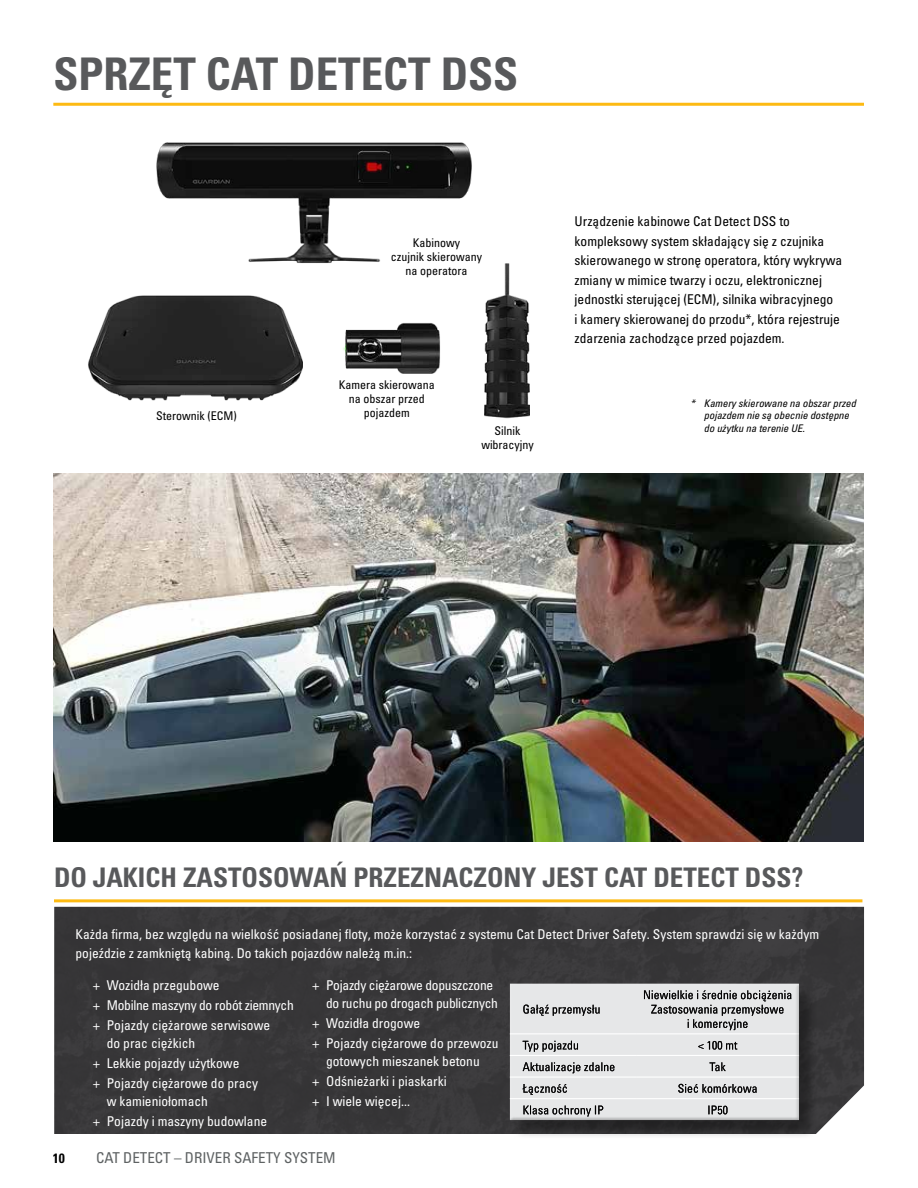
<style>
.page{position:relative;width:918px;height:1188px;background:#fff}
.page>*{position:absolute;margin:0;border:0;box-sizing:border-box;transform-origin:0 0}
.t1{font:45px "Univers LTCYR 67 Bold Cond";color:#58595b}
.t2{font:27px "Univers LTCYR 67 Bold Cond";color:#58595b}
.t3{font:condensed 15px "Univers LTCYR 57";color:#5e6263}
.t4{font:condensed 13.5px/20.1px "Univers LTCYR 57";color:#fff}
.t5{font:condensed 13.5px/19.5px "Univers LTCYR 57";color:#000}
.t6{font:condensed 13.5px/18px "Univers LTCYR 57";letter-spacing:-.02em;color:#fff}
.t7{font:13.5px "Univers LTCYR 67 Bold Cond";color:#000}
.t8{font:condensed 12px/14.4px "Univers LTCYR 57";color:#000;text-align:center}
.t9{font:10.5px/12.6px "Univers LTCYR 57 Condensed Obl";color:#000}
</style>
<div class="page">
<img style="left:88px;top:142px;width:442px;height:277px">
<hr style="left:53px;top:103px;width:811px;height:3px;background:#fdba12">
<div style="left:54px;top:907px;width:810px;height:227px;background:#383739"></div>
<hr style="left:54px;top:899px;width:808px;height:3px;background:#fdba12">
<img style="left:54px;top:473px;width:810px;height:368px">
<div style="left:512px;top:986px;width:306px;height:153px;background:#000;opacity:.35"></div>
<div style="left:507px;top:982px;width:296px;height:142px;background:#000;opacity:.5"></div>
<h1 class="t1" style="left:53px;top:46px;width:466px">SPRZĘT CAT DETECT DSS</h1>
<p class="t8" style="left:156px;top:408px;width:82px">Sterownik (ECM)</p>
<p class="t8" style="left:391px;top:235px;width:93px">Kabinowy<br>czujnik skierowany na operatora</p>
<p class="t8" style="left:339px;top:377px;width:97px">Kamera skierowana na obszar przed pojazdem</p>
<p class="t8" style="left:481px;top:423px;width:54px">Silnik wibracyjny</p>
<p class="t5" style="left:575px;top:211px;width:269px">Urządzenie kabinowe Cat Detect DSS to kompleksowy system składający się z czujnika skierowanego w stronę operatora, który wykrywa zmiany w mimice twarzy i oczu, elektronicznej jednostki sterującej (ECM), silnika wibracyjnego<br>i kamery skierowanej do przodu*, która rejestruje zdarzenia zachodzące przed pojazdem.</p>
<p class="t9" style="left:704px;top:396px;width:154px;text-indent:-14px">* Kamery skierowane na obszar przed pojazdem nie są obecnie dostępne do użytku na terenie UE.</p>
<h2 class="t2" style="left:54px;top:860px;width:751px">DO JAKICH ZASTOSOWAŃ PRZEZNACZONY JEST CAT DETECT DSS?</h2>
<p class="t4" style="left:76px;top:924px;width:745px;line-height:19.5px">Każda firma, bez względu na wielkość posiadanej floty, może korzystać z systemu Cat Detect Driver Safety. System sprawdzi się w każdym pojeździe z zamkniętą kabiną. Do takich pojazdów należą m.in.:</p>
<p class="t4" style="left:93px;top:975px;width:202px">+ Wozidła przegubowe<br>+ Mobilne maszyny do robót ziemnych + Pojazdy ciężarowe serwisowe</p>
<p class="t4" style="left:93px;top:1033px;width:166px;text-indent:14px">do prac ciężkich<br>+ Lekkie pojazdy użytkowe<br>+ Pojazdy ciężarowe do pracy</p>
<p class="t4" style="left:93px;top:1091px;width:175px;text-indent:14px">w kamieniołomach<br>+ Pojazdy i maszyny budowlane</p>
<p class="t6" style="left:326px;top:976px;width:173px;text-indent:-14px">+ Pojazdy ciężarowe dopuszczone do ruchu po drogach publicznych</p>
<p class="t4" style="left:313px;top:1013px;width:187px">+ Wozidła drogowe<br>+ Pojazdy ciężarowe do przewozu</p>
<p class="t4" style="left:313px;top:1051px;width:169px;text-indent:14px">gotowych mieszanek betonu + Odśnieżarki i piaskarki<br>+ I wiele więcej...</p>
<p class="t7" style="left:53px;top:1150px;width:13px">10</p>
<p class="t3" style="left:96px;top:1148px;width:241px">CAT DETECT – DRIVER SAFETY SYSTEM</p>
</div>
